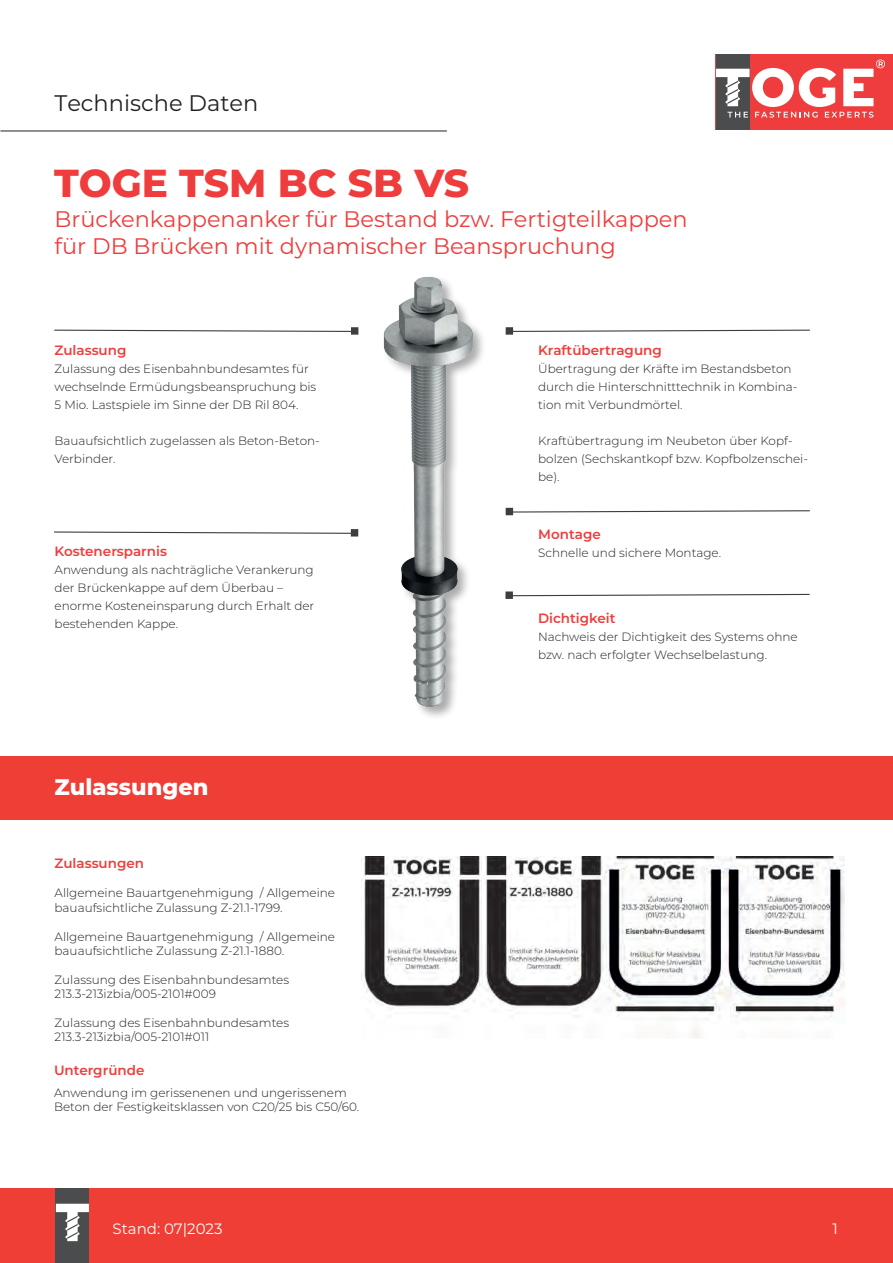
<style>
.page{position:relative;width:893px;height:1263px;background:#fff}
.page>*{position:absolute;margin:0;border:0;box-sizing:border-box;transform-origin:0 0}
.t1{font:800 39px "Montserrat";color:#ee3d3c}
.t2{font:22.5px/27px "Montserrat";color:#ee3d3c}
.t3{font:22.5px "Montserrat";color:#231f20}
.t4{font:800 22.5px "Montserrat";color:#fff}
.t5{font:15px "Montserrat";color:#fff}
.t6{font:600 13.5px "Montserrat";color:#ee3d3c}
.t7{font:300 12px/18px "Montserrat";color:#231f20}
</style>
<div class="page">
<div style="left:0;top:756px;width:893px;height:64px;background:#ee3e35"></div>
<div style="left:0;top:1189px;width:893px;height:74px;background:#ee3e35"></div>
<div style="left:56px;top:1189px;width:33px;height:74px;background:#4b4c4d"></div>
<svg style="left:56px;top:1204px;width:33px;height:37px"></svg>
<img style="left:364px;top:856px;width:480px;height:182px">
<hr style="left:0;top:131px;width:447px;height:1px;background:#231f20">
<div style="left:716px;top:54px;width:177px;height:76px;background:#ee3d3c"></div>
<div style="left:716px;top:54px;width:34px;height:76px;background:#4b4c4d"></div>
<svg style="left:716px;top:60px;width:169px;height:58px"></svg>
<img style="left:357px;top:276px;width:150px;height:441px">
<svg style="left:54px;top:329px;width:297px;height:3px"></svg>
<div style="left:351px;top:327px;width:7px;height:8px;background:#3e3e3f"></div>
<svg style="left:54px;top:531px;width:297px;height:3px"></svg>
<div style="left:351px;top:529px;width:7px;height:7px;background:#3e3e3f"></div>
<svg style="left:513px;top:510px;width:297px;height:3px"></svg>
<div style="left:506px;top:508px;width:7px;height:7px;background:#3e3e3f"></div>
<svg style="left:513px;top:329px;width:297px;height:4px"></svg>
<div style="left:506px;top:327px;width:7px;height:8px;background:#3e3e3f"></div>
<svg style="left:513px;top:593px;width:297px;height:4px"></svg>
<div style="left:505px;top:591px;width:8px;height:8px;background:#3e3e3f"></div>
<h2 class="t3" style="left:54px;top:90px;width:205px">Technische Daten</h2>
<h1 class="t1" style="left:54px;top:155px;width:416px">TOGE TSM BC SB VS</h1>
<h2 class="t2" style="left:54px;top:205px;width:635px">Brückenkappenanker für Bestand bzw. Fertigteilkappen für DB Brücken mit dynamischer Beanspruchung</h2>
<p class="t6" style="left:55px;top:341px;width:73px">Zulassung</p>
<p class="t7" style="left:55px;top:360px;width:263px">Zulassung des Eisenbahnbundesamtes für wechselnde Ermüdungsbeanspruchung bis<br>5 Mio. Lastspiele im Sinne der DB Ril 804.</p>
<p class="t7" style="left:55px;top:432px;width:267px">Bauaufsichtlich zugelassen als Beton-Beton-<br>Verbinder.</p>
<p class="t6" style="left:55px;top:542px;width:114px">Kostenersparnis</p>
<p class="t7" style="left:55px;top:560px;width:261px">Anwendung als nachträgliche Verankerung der Brückenkappe auf dem Überbau – enorme Kosteneinsparung durch Erhalt der bestehenden Kappe.</p>
<h2 class="t4" style="left:55px;top:770px;width:155px">Zulassungen</h2>
<p class="t6" style="left:55px;top:854px;width:91px">Zulassungen</p>
<p class="t7" style="left:55px;top:885px;width:282px;line-height:14.4px">Allgemeine Bauartgenehmigung / Allgemeine bauaufsichtliche Zulassung Z-21.1-1799.</p>
<p class="t7" style="left:55px;top:929px;width:282px;line-height:14.4px">Allgemeine Bauartgenehmigung / Allgemeine bauaufsichtliche Zulassung Z-21.1-1880.</p>
<p class="t7" style="left:55px;top:972px;width:236px;line-height:14.4px">Zulassung des Eisenbahnbundesamtes<br>213.3-213izbia/005-2101#009</p>
<p class="t7" style="left:55px;top:1015px;width:236px;line-height:14.4px">Zulassung des Eisenbahnbundesamtes<br>213.3-213izbia/005-2101#011</p>
<p class="t6" style="left:54px;top:1060px;width:92px">Untergründe</p>
<p class="t7" style="left:54px;top:1085px;width:307px;line-height:14.4px">Anwendung im gerissenenen und ungerissenem<br>Beton der Festigkeitsklassen von C20/25 bis C50/60.</p>
<p class="t6" style="left:538px;top:341px;width:125px">Kraftübertragung</p>
<p class="t7" style="left:538px;top:360px;width:261px">Übertragung der Kräfte im Bestandsbeton durch die Hinterschnitttechnik in Kombina&shy;tion mit Verbundmörtel.</p>
<p class="t7" style="left:538px;top:432px;width:271px">Kraftübertragung im Neubeton über Kopf&shy;bolzen (Sechskantkopf bzw. Kopfbolzenschei&shy;be).</p>
<p class="t6" style="left:538px;top:525px;width:64px">Montage</p>
<p class="t7" style="left:538px;top:543px;width:184px">Schnelle und sichere Montage.</p>
<p class="t6" style="left:538px;top:608px;width:79px">Dichtigkeit</p>
<p class="t7" style="left:538px;top:627px;width:261px">Nachweis der Dichtigkeit des Systems ohne bzw. nach erfolgter Wechselbelastung.</p>
<p class="t5" style="left:113px;top:1218px;width:112px">Stand: 07|2023</p>
<p class="t5" style="left:832px;top:1218px;width:7px">1</p>
</div>
